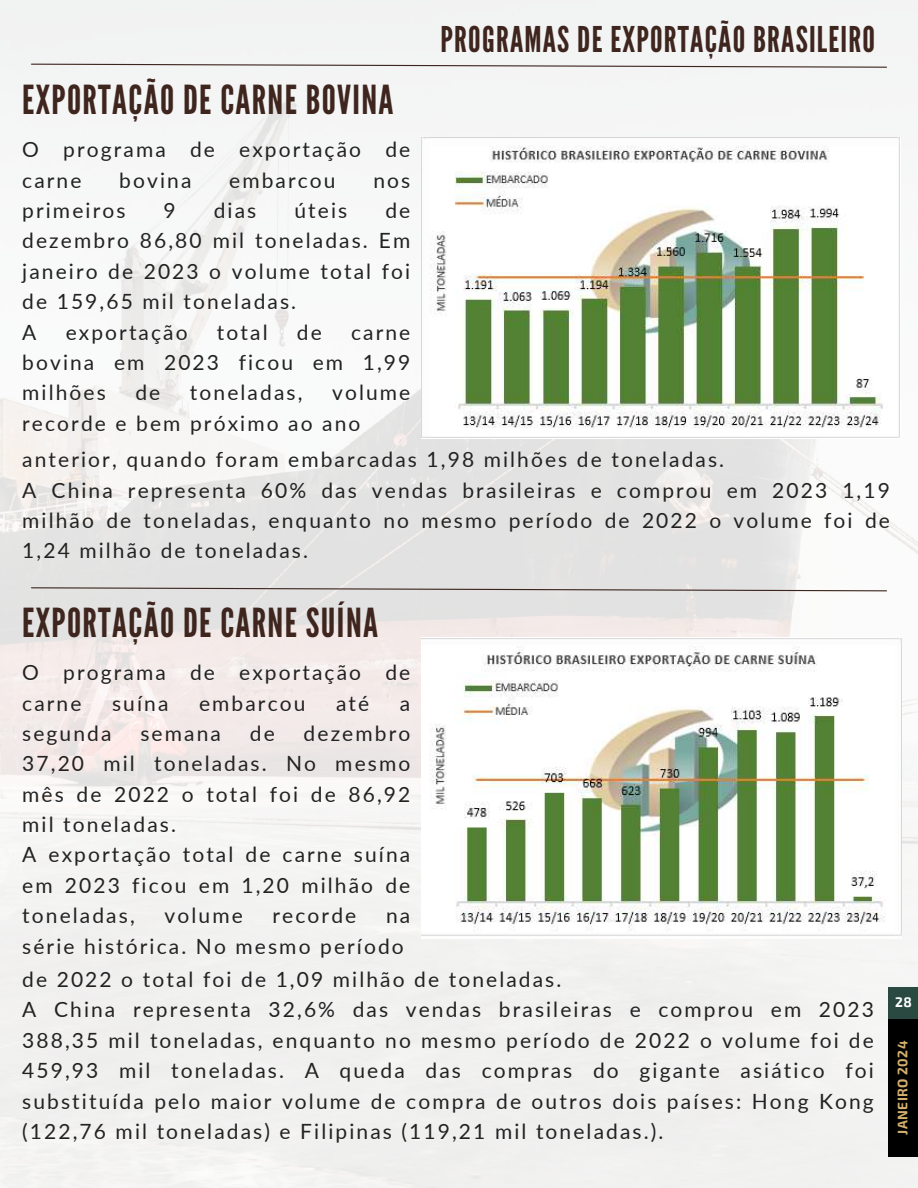
<style>
.page{position:relative;width:918px;height:1188px;background:#fff}
.page>*{position:absolute;margin:0;border:0;box-sizing:border-box;transform-origin:0 0}
.t1{font:39.9px "League Gothic";letter-spacing:.035em;color:#3e251e}
.t2{font:35.4px "League Gothic";letter-spacing:.035em;color:#3e251e}
.t3{font:21px/30.3px "Lato";letter-spacing:.1em;color:#222}
.t4{font:700 13.65px "Exo 2";letter-spacing:.03em;color:#d2ae6e}
.t5{font:700 13.65px "Exo 2";color:#fff}
</style>
<div class="page">
<img style="left:0;top:0;width:918px;height:1188px">
<svg style="left:30px;top:63px;width:858px;height:5px"></svg>
<div style="left:888px;top:1019px;width:30px;height:137px;background:#000"></div>
<img style="left:422px;top:638px;width:479px;height:300px">
<div style="left:888px;top:987px;width:30px;height:32px;background:#294941"></div>
<svg style="left:30px;top:587px;width:858px;height:5px;background:#bfb9b7"></svg>
<img style="left:422px;top:138px;width:479px;height:300px">
<h1 class="t1" style="left:22px;top:77px;width:373px">EXPORTAÇÃO DE CARNE BOVINA</h1>
<p class="t3" style="left:22px;top:134px;width:390px">O programa de exportação de carne</p>
<p class="t3" style="left:119px;top:164px;width:74px">bovina</p>
<p class="t3" style="left:229px;top:164px;width:108px">embarcou</p>
<p class="t3" style="left:373px;top:164px;width:38px">nos</p>
<p class="t3" style="left:22px;top:195px;width:105px">primeiros</p>
<p class="t3" style="left:164px;top:195px;width:14px">9</p>
<p class="t3" style="left:214px;top:195px;width:44px">dias</p>
<p class="t3" style="left:294px;top:195px;width:54px">úteis</p>
<p class="t3" style="left:22px;top:195px;width:390px;text-indent:363px">de dezembro 86,80 mil toneladas. Em janeiro de 2023 o volume total foi de 159,65 mil toneladas.<br>A</p>
<p class="t3" style="left:66px;top:316px;width:124px">exportação</p>
<p class="t3" style="left:217px;top:316px;width:52px">total</p>
<p class="t3" style="left:297px;top:316px;width:26px">de</p>
<p class="t3" style="left:22px;top:316px;width:390px;text-align:justify;text-indent:329px">carne bovina em 2023 ficou em 1,99 milhões</p>
<p class="t3" style="left:22px;top:377px;width:390px;text-indent:310px">volume recorde e bem próximo ao ano</p>
<p class="t3" style="left:135px;top:377px;width:26px">de</p>
<p class="t3" style="left:190px;top:377px;width:114px">toneladas,</p>
<h2 class="t2" style="left:441px;top:19px;width:436px">PROGRAMAS DE EXPORTAÇÃO BRASILEIRO</h2>
<p class="t3" style="left:22px;top:444px;width:869px">anterior, quando foram embarcadas 1,98 milhões de toneladas.<br>A China representa 60% das vendas brasileiras e comprou em 2023 1,19 milhão de toneladas, enquanto no mesmo período de 2022 o volume foi de 1,24 milhão de toneladas.</p>
<h1 class="t1" style="left:22px;top:599px;width:357px">EXPORTAÇÃO DE CARNE SUÍNA</h1>
<p class="t3" style="left:22px;top:657px;width:390px">O programa de exportação de carne</p>
<p class="t3" style="left:112px;top:687px;width:58px">suína</p>
<p class="t3" style="left:199px;top:687px;width:108px">embarcou</p>
<p class="t3" style="left:336px;top:687px;width:35px">até</p>
<p class="t3" style="left:400px;top:687px;width:12px">a</p>
<p class="t3" style="left:22px;top:718px;width:390px;text-indent:281px">dezembro<br>37,20 mil toneladas. No mesmo mês de 2022 o total foi de 86,92 mil toneladas.<br>A exportação total de carne suína em 2023 ficou em 1,20 milhão de toneladas,</p>
<p class="t3" style="left:22px;top:718px;width:91px">segunda</p>
<p class="t3" style="left:140px;top:718px;width:82px">semana</p>
<p class="t3" style="left:250px;top:718px;width:26px">de</p>
<p class="t3" style="left:165px;top:900px;width:80px">volume</p>
<p class="t3" style="left:273px;top:900px;width:85px">recorde</p>
<p class="t3" style="left:22px;top:900px;width:390px;text-indent:364px">na série histórica. No mesmo período</p>
<p class="t3" style="left:22px;top:964px;width:853px">de 2022 o total foi de 1,09 milhão de toneladas.<br>A China representa 32,6% das vendas brasileiras e comprou em 2023<br>388,35 mil toneladas, enquanto no mesmo período de 2022 o volume foi de 459,93 mil toneladas. A queda das compras do gigante asiático foi substituída pelo maior volume de compra de outros dois países: Hong Kong (122,76 mil toneladas) e Filipinas (119,21 mil toneladas.).</p>
<p class="t5" style="left:895px;top:993px;width:18px">28</p>
<p class="t4" style="left:894px;top:1135px;width:95px;rotate:-90deg">JANEIRO 2024</p>
</div>
